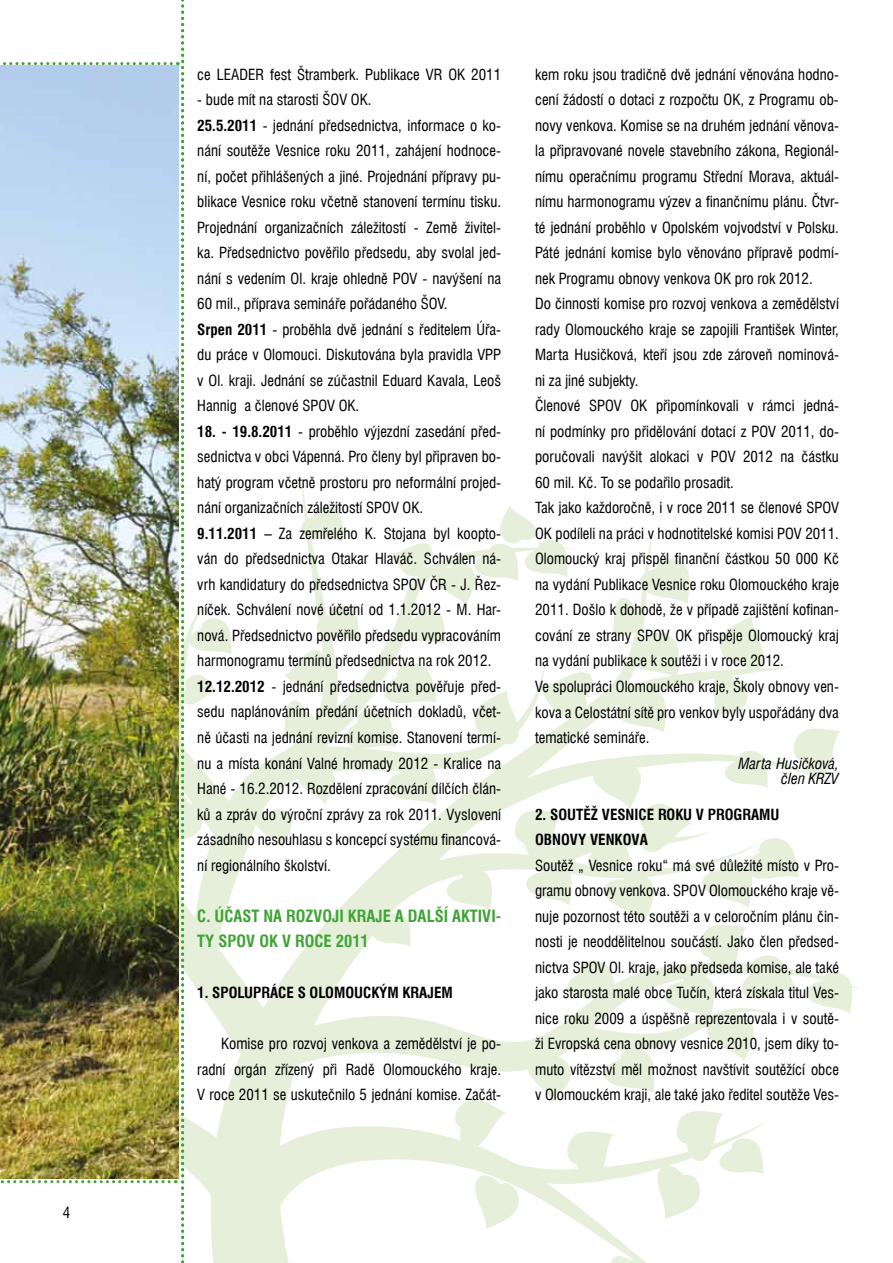
<style>
.page{position:relative;width:893px;height:1263px;background:#fff}
.page>*{position:absolute;margin:0;border:0;box-sizing:border-box;transform-origin:0 0}
.t1{font:700 condensed 16.5px/25.5px "Swiss 721 AT";color:#3da434}
.t2{font:condensed 15px/25.5px "Swiss 721 AT";color:#000}
.t3{font:700 condensed 15px/25.5px "Swiss 721 AT";color:#000}
.t4{font:italic condensed 15px/15px "Swiss 721 AT";color:#000;text-align:right}
.s1{font-weight:700}
</style>
<div class="page">
<svg style="left:184px;top:480px;width:677px;height:783px"></svg>
<img style="left:0;top:0;width:184px;height:1263px">
<p class="t2" style="left:63px;top:1199px;width:9px">4</p>
<p class="t2" style="left:197px;top:61px;width:305px">ce LEADER fest Štramberk. Publikace VR OK 2011</p>
<p class="t2" style="left:197px;top:87px;width:305px">- bude mít na starosti ŠOV OK.<br><span class="s1">25.5.2011</span> - jednání předsednictva, informace o ko&shy;nání soutěže Vesnice roku 2011, zahájení hodnoce&shy;ní, počet přihlášených a jiné. Projednání přípravy pu&shy;blikace Vesnice roku včetně stanovení termínu tisku.<br>Projednání organizačních záležitostí - Země živitel&shy;ka. Předsednictvo pověřilo předsedu, aby svolal jed&shy;nání s vedením Ol. kraje ohledně POV - navýšení na 60 mil., příprava semináře pořádaného ŠOV.<br><span class="s1">Srpen 2011</span> - proběhla dvě jednání s ředitelem Úřa&shy;du práce v Olomouci. Diskutována byla pravidla VPP v Ol. kraji. Jednání se zúčastnil Eduard Kavala, Leoš Hannig a členové SPOV OK.</p>
<p class="t2" style="left:197px;top:418px;width:305px"><span class="s1">18. - 19.8.2011</span> - proběhlo výjezdní zasedání před&shy;sednictva v obci Vápenná. Pro členy byl připraven bo&shy;hatý program včetně prostoru pro neformální projed&shy;nání organizačních záležitostí SPOV OK.<br><span class="s1">9.11.2011</span> – Za zemřelého K. Stojana byl koopto&shy;ván do předsednictva Otakar Hlaváč. Schválen ná&shy;vrh kandidatury do předsednictva SPOV ČR - J. Řez&shy;níček. Schválení nové účetní od 1.1.2012 - M. Har&shy;nová. Předsednictvo pověřilo předsedu vypracováním harmonogramu termínů předsednictva na rok 2012.<br><span class="s1">12.12.2012</span> - jednání předsednictva pověřuje před&shy;sedu naplánováním předání účetních dokladů, včet&shy;ně účasti na jednání revizní komise. Stanovení termí&shy;nu a místa konání Valné hromady 2012 - Kralice na Hané - 16.2.2012. Rozdělení zpracování dílčích člán&shy;ků a zpráv do výroční zprávy za rok 2011. Vyslovení zásadního nesouhlasu s koncepcí systému financová&shy;ní regionálního školství.</p>
<p class="t1" style="left:197px;top:903px;width:305px">C. ÚČAST NA ROZVOJI KRAJE A DALŠÍ AKTIVI-<br>TY SPOV OK V ROCE 2011</p>
<p class="t3" style="left:197px;top:980px;width:257px">1. SPOLUPRÁCE S OLOMOUCKÝM KRAJEM</p>
<p class="t2" style="left:197px;top:1031px;width:305px;text-align:justify;text-indent:24px">Komise pro rozvoj venkova a zemědělství je po&shy;radní orgán zřízený při Radě Olomouckého kraje.<br>V roce 2011 se uskutečnilo 5 jednání komise. Začát-</p>
<p class="t2" style="left:535px;top:61px;width:305px">kem roku jsou tradičně dvě jednání věnována hodno&shy;cení žádostí o dotaci z rozpočtu OK, z Programu ob&shy;novy venkova. Komise se na druhém jednání věnova&shy;la připravované novele stavebního zákona, Regionál&shy;nímu operačnímu programu Střední Morava, aktuál&shy;nímu harmonogramu výzev a finančnímu plánu. Čtvr&shy;té jednání proběhlo v Opolském vojvodství v Polsku.<br>Páté jednání komise bylo věnováno přípravě podmí&shy;nek Programu obnovy venkova OK pro rok 2012.<br>Do činnosti komise pro rozvoj venkova a zemědělství rady Olomouckého kraje se zapojili František Winter, Marta Husičková, kteří jsou zde zároveň nominová&shy;ni za jiné subjekty.<br>Členové SPOV OK připomínkovali v rámci jedná&shy;ní podmínky pro přidělování dotací z POV 2011, do&shy;poručovali navýšit alokaci v POV 2012 na částku 60 mil. Kč. To se podařilo prosadit.<br>Tak jako každoročně, i v roce 2011 se členové SPOV OK podíleli na práci v hodnotitelské komisi POV 2011.<br>Olomoucký kraj přispěl finanční částkou 50 000 Kč na vydání Publikace Vesnice roku Olomouckého kraje 2011. Došlo k dohodě, že v případě zajištění kofinan&shy;cování ze strany SPOV OK přispěje Olomoucký kraj na vydání publikace k soutěži i v roce 2012.<br>Ve spolupráci Olomouckého kraje, Školy obnovy ven&shy;kova a Celostátní sítě pro venkov byly uspořádány dva tematické semináře.</p>
<p class="t4" style="left:738px;top:755px;width:102px">Marta Husičková, člen KRZV</p>
<p class="t3" style="left:535px;top:801px;width:246px">2. SOUTĚŽ VESNICE ROKU V PROGRAMU<br>OBNOVY VENKOVA</p>
<p class="t2" style="left:535px;top:852px;width:305px;text-align:justify">Soutěž „ Vesnice roku“ má své důležité místo v Pro&shy;gramu obnovy venkova. SPOV Olomouckého kraje vě&shy;nuje pozornost této soutěži a v celoročním plánu čin&shy;nosti je neoddělitelnou součástí. Jako člen předsed&shy;nictva SPOV Ol. kraje, jako předseda komise, ale také jako starosta malé obce Tučín, která získala titul Ves&shy;nice roku 2009 a úspěšně reprezentovala i v soutě&shy;ži Evropská cena obnovy vesnice 2010, jsem díky to&shy;muto vítězství měl možnost navštívit soutěžící obce v Olomouckém kraji, ale také jako ředitel soutěže Ves-</p>
</div>
